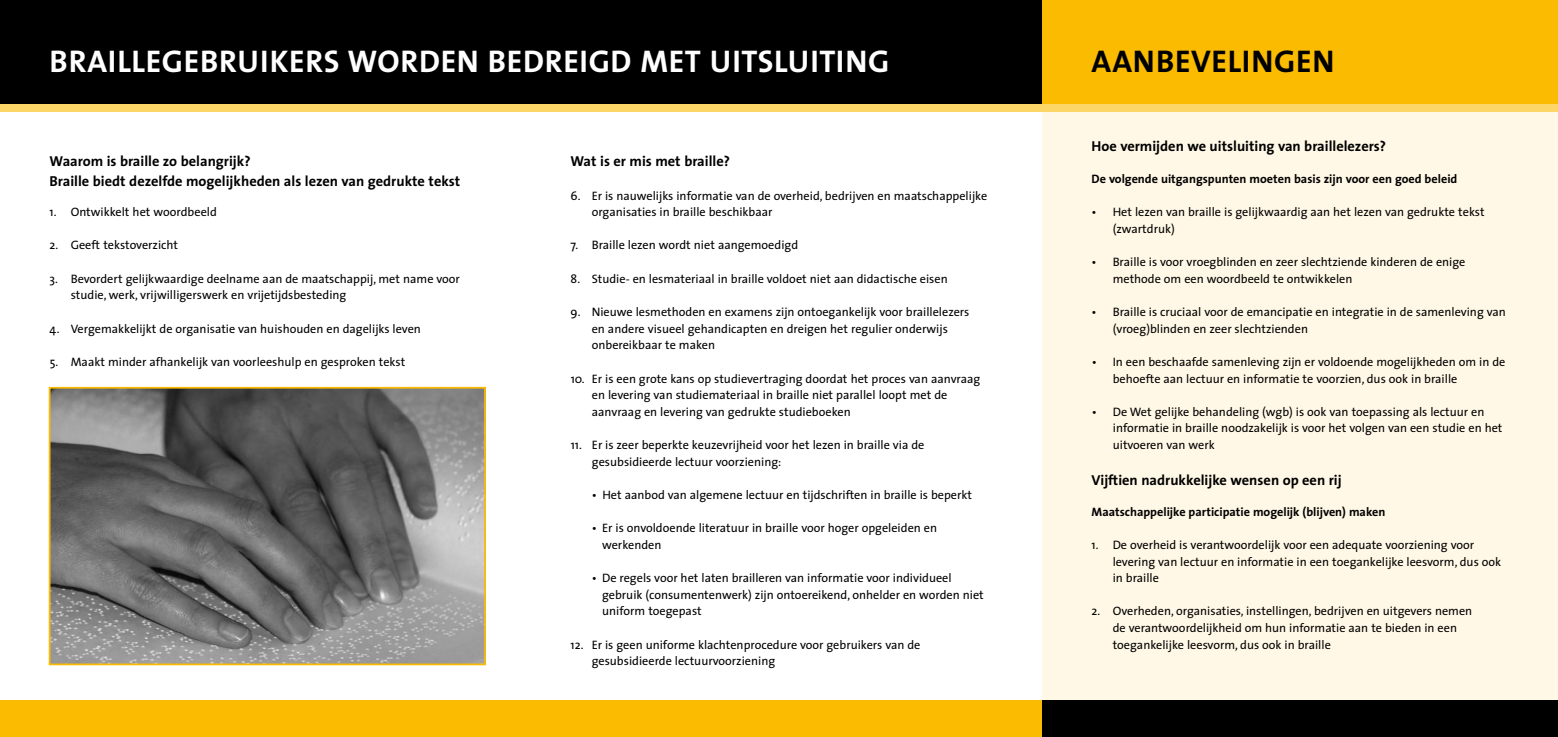
<style>
.page{position:relative;width:1558px;height:737px;background:#fff}
.page>*{position:absolute;margin:0;border:0;box-sizing:border-box;transform-origin:0 0}
.t1{font:700 31.5px "The Sans";letter-spacing:.035em;color:#fff}
.t2{font:700 31.5px "The Sans";color:#000}
.t3{font:700 14.44px/19.2px "The Sans";color:#000}
.t4{font:12.25px/16.6px "The Sans";color:#000}
.t5{font:700 12.25px "The Sans";color:#000}
</style>
<div class="page">
<div style="left:1042px;top:41px;width:516px;height:688px;background:#fff8e6"></div>
<div style="left:0;top:0;width:1042px;height:104px;background:#000"></div>
<div style="left:0;top:699px;width:1558px;height:38px;background:#fabb00"></div>
<div style="left:1042px;top:0;width:516px;height:112px;background:#fabb00"></div>
<div style="left:1042px;top:699px;width:516px;height:38px;background:#000"></div>
<div style="left:0;top:104px;width:1558px;height:8px;background:#fcd666"></div>
<img style="left:52px;top:390px;width:431px;height:272px">
<div style="left:49px;top:387px;width:437px;height:278px;border:2px solid #fabb00"></div>
<h1 class="t1" style="left:50px;top:35px;width:18px">BRAILLEGEBR</h1>
<h1 class="t1" style="left:238px;top:35px;width:39px">UIKERS</h1>
<h1 class="t1" style="left:348px;top:35px;width:51px">WORDEN</h1>
<h1 class="t1" style="left:488px;top:35px;width:19px">BEDREIGD</h1>
<h1 class="t1" style="left:640px;top:35px;width:107px">MET UITSL</h1>
<h1 class="t1" style="left:788px;top:35px;width:39px">UITING</h1>
<p class="t3" style="left:50px;top:151px;width:412px">Waarom is braille zo belangrijk?<br>Braille biedt dezelfde mogelijkheden als lezen van gedrukte tekst</p>
<p class="t4" style="left:50px;top:203px;width:169px">1. Ontwikkelt het woordbeeld</p>
<p class="t4" style="left:50px;top:237px;width:130px">2. Geeft tekstoverzicht</p>
<p class="t4" style="left:71px;top:270px;width:391px;text-indent:-21px">3. Bevordert gelijkwaardige deelname aan de maatschappij, met name voor studie, werk, vrijwilligerswerk en vrijetijdsbesteding</p>
<p class="t4" style="left:50px;top:320px;width:373px">4. Vergemakkelijkt de organisatie van huishouden en dagelijks leven</p>
<p class="t4" style="left:50px;top:353px;width:357px">5. Maakt minder afhankelijk van voorleeshulp en gesproken tekst</p>
<p class="t3" style="left:570px;top:151px;width:161px">Wat is er mis met braille?</p>
<p class="t4" style="left:592px;top:187px;width:397px;text-indent:-21px">6. Er is nauwelijks informatie van de overheid, bedrijven en maatschappelijke organisaties in braille beschikbaar</p>
<p class="t4" style="left:570px;top:237px;width:229px">7. Braille lezen wordt niet aangemoedigd</p>
<p class="t4" style="left:571px;top:270px;width:379px">8. Studie- en lesmateriaal in braille voldoet niet aan didactische eisen</p>
<p class="t4" style="left:592px;top:303px;width:379px;text-indent:-21px">9. Nieuwe lesmethoden en examens zijn ontoegankelijk voor braillelezers en andere visueel gehandicapten en dreigen het regulier onderwijs onbereikbaar te maken</p>
<p class="t4" style="left:592px;top:370px;width:390px;text-indent:-21px">10. Er is een grote kans op studievertraging doordat het proces van aanvraag en levering van studiemateriaal in braille niet parallel loopt met de aanvraag en levering van gedrukte studieboeken</p>
<p class="t4" style="left:592px;top:436px;width:334px;text-indent:-21px">11. Er is zeer beperkte keuzevrijheid voor het lezen in braille via de gesubsidieerde lectuur voorziening:</p>
<p class="t4" style="left:592px;top:486px;width:382px">• Het aanbod van algemene lectuur en tijdschriften in braille is beperkt</p>
<p class="t4" style="left:602px;top:519px;width:336px;text-indent:-10px">• Er is onvoldoende literatuur in braille voor hoger opgeleiden en werkenden</p>
<p class="t4" style="left:602px;top:569px;width:383px;text-indent:-10px">• De regels voor het laten brailleren van informatie voor individueel gebruik (consumentenwerk) zijn ontoereikend, onhelder en worden niet uniform toegepast</p>
<p class="t4" style="left:592px;top:636px;width:330px;text-indent:-21px">12. Er is geen uniforme klachtenprocedure voor gebruikers van de gesubsidieerde lectuurvoorziening</p>
<h1 class="t2" style="left:1091px;top:35px;width:20px">AANBEVELINGEN</h1>
<p class="t3" style="left:1091px;top:136px;width:296px">Hoe vermijden we uitsluiting van braillelezers?</p>
<p class="t5" style="left:1091px;top:168px;width:367px">De volgende uitgangspunten moeten basis zijn voor een goed beleid</p>
<p class="t4" style="left:1112px;top:203px;width:373px;text-indent:-21px">• Het lezen van braille is gelijkwaardig aan het lezen van gedrukte tekst (zwartdruk)</p>
<p class="t4" style="left:1112px;top:253px;width:354px;text-indent:-21px">• Braille is voor vroegblinden en zeer slechtziende kinderen de enige methode om een woordbeeld te ontwikkelen</p>
<p class="t4" style="left:1112px;top:303px;width:395px;text-indent:-21px">• Braille is cruciaal voor de emancipatie en integratie in de samenleving van (vroeg)blinden en zeer slechtzienden</p>
<p class="t4" style="left:1113px;top:353px;width:394px;text-indent:-21px">• In een beschaafde samenleving zijn er voldoende mogelijkheden om in de behoefte aan lectuur en informatie te voorzien, dus ook in braille</p>
<p class="t4" style="left:1113px;top:403px;width:391px;text-indent:-21px">• De Wet gelijke behandeling (wgb) is ook van toepassing als lectuur en informatie in braille noodzakelijk is voor het volgen van een studie en het uitvoeren van werk</p>
<p class="t3" style="left:1091px;top:470px;width:252px">Vijftien nadrukkelijke wensen op een rij</p>
<p class="t5" style="left:1091px;top:501px;width:295px">Maatschappelijke participatie mogelijk (blijven) maken</p>
<p class="t4" style="left:1112px;top:536px;width:390px;text-indent:-21px">1. De overheid is verantwoordelijk voor een adequate voorziening voor levering van lectuur en informatie in een toegankelijke leesvorm, dus ook in braille</p>
<p class="t4" style="left:1112px;top:602px;width:361px;text-indent:-21px">2. Overheden, organisaties, instellingen, bedrijven en uitgevers nemen de verantwoordelijkheid om hun informatie aan te bieden in een toegankelijke leesvorm, dus ook in braille</p>
</div>
